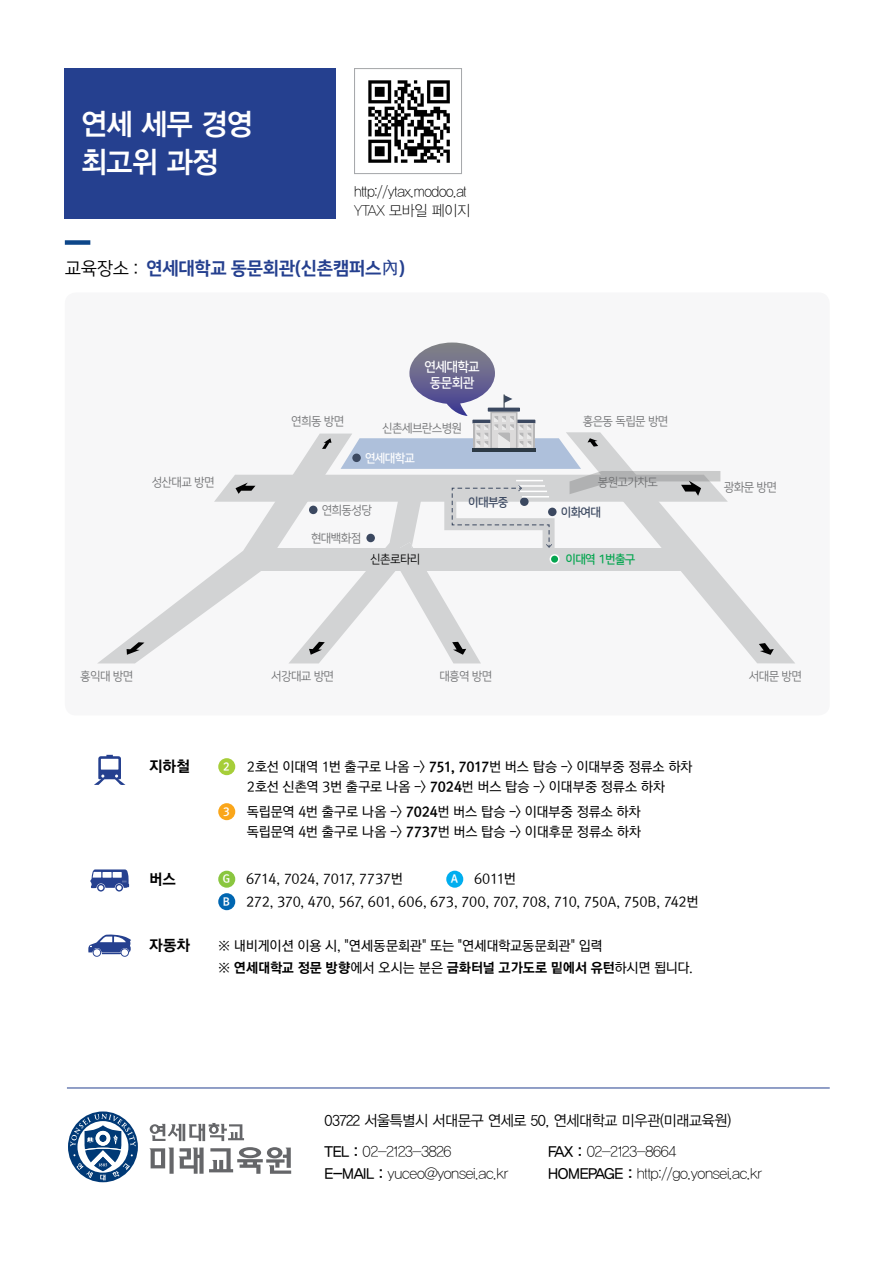
<style>
.page{position:relative;width:893px;height:1263px;background:#fff}
.page>*{position:absolute;margin:0;border:0;box-sizing:border-box;transform-origin:0 0}
.t1{font:30px/37.5px "YDVYGO14";letter-spacing:-.02em;color:#fff;scale:.94 1}
.t2{font:18px "Nanum Square OTFEB";letter-spacing:-.02em;color:#25408f}
.t3{font:15px "YDVYGO11";letter-spacing:-.02em;color:#000}
.t4{font:15px "YDVYGO12";letter-spacing:-.02em;color:#000;scale:.94 1}
.t5{font:15px/19.5px "YDVYGO11";letter-spacing:-.02em;color:#000;scale:.94 1}
.t6{font:15px "Rix Go EB";letter-spacing:-.015em;color:#000}
.t7{font:13.5px/20.7px "Rix Go M";letter-spacing:-.015em;color:#000}
.t8{font:13.5px "Rix Go EB";letter-spacing:-.005em;color:#000}
.t9{font:13.2px/15.9px "Nanum Square ac B";color:#fff;text-align:center;scale:.96 1}
.t10{font:12px "Nanum Square ac R";color:#6e6f71;scale:.96 1}
.t11{font:12px "Nanum Square ac B";color:#3b4860;scale:.96 1}
.t12{font:12px "Nanum Square ac B";color:#04a54f;scale:.96 1}
.t13{font:12px "Nanum Square ac R";color:#010101;scale:.96 1}
.t14{font:12px "Nanum Square ac B";color:#fff;scale:.96 1}
.t15{font:10.8px "Rix Go EB";color:#fff}
.s1{font-family:"Nanum Square OTFR";color:#000}
.s2{font-family:"ST Heiti"}
.s3{font-family:"Rix Go EB"}
.s4{font-family:"Rix Go EB";font-size:10.8px;color:#fff}
.s5{font-family:"Rix Go M"}
.s6{font-family:"YDVYGO13"}
</style>
<div class="page">
<div style="left:65px;top:240px;width:25px;height:5px;background:#0d4689"></div>
<img style="left:368px;top:80px;width:82px;height:83px">
<div style="left:354px;top:68px;width:108px;height:106px;border:1px solid #a7a9ac"></div>
<div style="left:65px;top:68px;width:271px;height:150px;background:#25408f"></div>
<div style="left:65px;top:292px;width:765px;height:423px;background:#f7f7f8;border-radius:11px"></div>
<svg style="left:98px;top:573px;width:116px;height:90px"></svg>
<svg style="left:728px;top:584px;width:67px;height:79px"></svg>
<svg style="left:127px;top:642px;width:17px;height:13px"></svg>
<svg style="left:759px;top:643px;width:15px;height:12px"></svg>
<svg style="left:214px;top:342px;width:514px;height:321px"></svg>
<hr style="left:67px;top:1087px;width:763px;height:1px;background:#25408f">
<svg style="left:67px;top:1110px;width:72px;height:73px"></svg>
<svg style="left:68px;top:1111px;width:70px;height:71px"></svg>
<svg style="left:70px;top:1114px;width:66px;height:66px"></svg>
<svg style="left:150px;top:1147px;width:141px;height:27px"></svg>
<svg style="left:150px;top:1123px;width:94px;height:18px"></svg>
<svg style="left:94px;top:755px;width:31px;height:30px"></svg>
<svg style="left:88px;top:934px;width:43px;height:23px"></svg>
<svg style="left:90px;top:869px;width:39px;height:22px"></svg>
<div style="left:218px;top:758px;width:17px;height:17px;background:#a6ce39;border-radius:50%"></div>
<div style="left:218px;top:803px;width:17px;height:17px;background:#faa61a;border-radius:50%"></div>
<div style="left:218px;top:871px;width:17px;height:17px;background:#8ac63f;border-radius:50%"></div>
<div style="left:446px;top:871px;width:17px;height:17px;background:#00aeef;border-radius:50%"></div>
<div style="left:218px;top:893px;width:17px;height:17px;background:#0066b1;border-radius:50%"></div>
<h1 class="t1" style="left:81px;top:106px;width:184px">연세 세무 경영 최고위 과정</h1>
<p class="t5" style="left:354px;top:182px;width:125px">http://ytax.modoo.at<br>YTAX 모바일 페이지</p>
<h2 class="t2" style="left:65px;top:258px;width:342px"><span class="s1">교육장소 :</span> 연세대학교 동문회관(신촌캠퍼스<span class="s2">內</span>)</h2>
<p class="t9" style="left:425px;top:359px;width:59px">연세대학교 동문회관</p>
<p class="t10" style="left:152px;top:476px;width:66px">성산대교 방면</p>
<p class="t10" style="left:292px;top:415px;width:56px">연희동 방면</p>
<p class="t10" style="left:383px;top:422px;width:84px">신촌세브란스병원</p>
<p class="t14" style="left:365px;top:452px;width:53px">연세대학교</p>
<p class="t10" style="left:322px;top:504px;width:53px">연희동성당</p>
<p class="t10" style="left:311px;top:532px;width:53px">현대백화점</p>
<p class="t13" style="left:371px;top:553px;width:53px">신촌로타리</p>
<p class="t11" style="left:469px;top:495px;width:43px">이대부중</p>
<p class="t10" style="left:583px;top:415px;width:90px">홍은동 독립문 방면</p>
<p class="t10" style="left:598px;top:476px;width:63px">봉원고가차도</p>
<p class="t11" style="left:561px;top:506px;width:43px">이화여대</p>
<p class="t12" style="left:566px;top:553px;width:74px">이대역 1번출구</p>
<p class="t10" style="left:724px;top:481px;width:56px">광화문 방면</p>
<p class="t10" style="left:81px;top:670px;width:56px">홍익대 방면</p>
<p class="t10" style="left:272px;top:670px;width:66px">서강대교 방면</p>
<p class="t10" style="left:440px;top:670px;width:56px">대흥역 방면</p>
<p class="t6" style="left:149px;top:756px;width:42px">지하철</p>
<p class="t15" style="left:223px;top:759px;width:8px">2</p>
<p class="t7" style="left:247px;top:755px;width:447px">2호선 이대역 1번 출구로 나옴 -&gt; <span class="s3">751, 7017</span>번 버스 탑승 -&gt; 이대부중 정류소 하차<br>2호선 신촌역 3번 출구로 나옴 -&gt; <span class="s3">7024</span>번 버스 탑승 -&gt; 이대부중 정류소 하차</p>
<p class="t15" style="left:223px;top:804px;width:8px">3</p>
<p class="t7" style="left:247px;top:800px;width:396px">독립문역 4번 출구로 나옴 -&gt; <span class="s3">7024</span>번 버스 탑승 -&gt; 이대부중 정류소 하차 독립문역 4번 출구로 나옴 -&gt; <span class="s3">7737</span>번 버스 탑승 -&gt; 이대후문 정류소 하차</p>
<p class="t6" style="left:149px;top:869px;width:28px">버스</p>
<p class="t7" style="left:223px;top:868px;width:182px"><span class="s4">G</span> 6714, 7024, 7017, 7737번</p>
<p class="t7" style="left:223px;top:867px;width:477px;line-height:22.5px;text-indent:228px"><span class="s4">A</span> 6011번<br><span class="s4">B</span> 272, 370, 470, 567, 601, 606, 673, 700, 707, 708, 710, 750A, 750B, 742번</p>
<p class="t6" style="left:149px;top:935px;width:42px">자동차</p>
<p class="t7" style="left:218px;top:934px;width:386px">※ 내비게이션 이용 시, "연세동문회관" 또는 "연세대학교동문회관" 입력</p>
<p class="t8" style="left:218px;top:958px;width:476px"><span class="s5">※</span> 연세대학교 정문 방향<span class="s5">에서 오시는 분은</span> 금화터널 고가도로 밑에서 유턴<span class="s5">하시면 됩니다.</span></p>
<p class="t10" style="left:749px;top:670px;width:56px">서대문 방면</p>
<p class="t4" style="left:325px;top:1111px;width:434px">03722 서울특별시 서대문구 연세로 50, 연세대학교 미우관(미래교육원)</p>
<p class="t3" style="left:325px;top:1142px;width:128px"><span class="s6">TEL :</span> 02-2123-3826</p>
<p class="t3" style="left:548px;top:1142px;width:130px"><span class="s6">FAX :</span> 02-2123-8664</p>
<p class="t3" style="left:325px;top:1165px;width:185px"><span class="s6">E-MAIL :</span> yuceo@yonsei.ac.kr</p>
<p class="t3" style="left:548px;top:1165px;width:216px"><span class="s6">HOMEPAGE :</span> http://go.yonsei.ac.kr</p>
</div>
